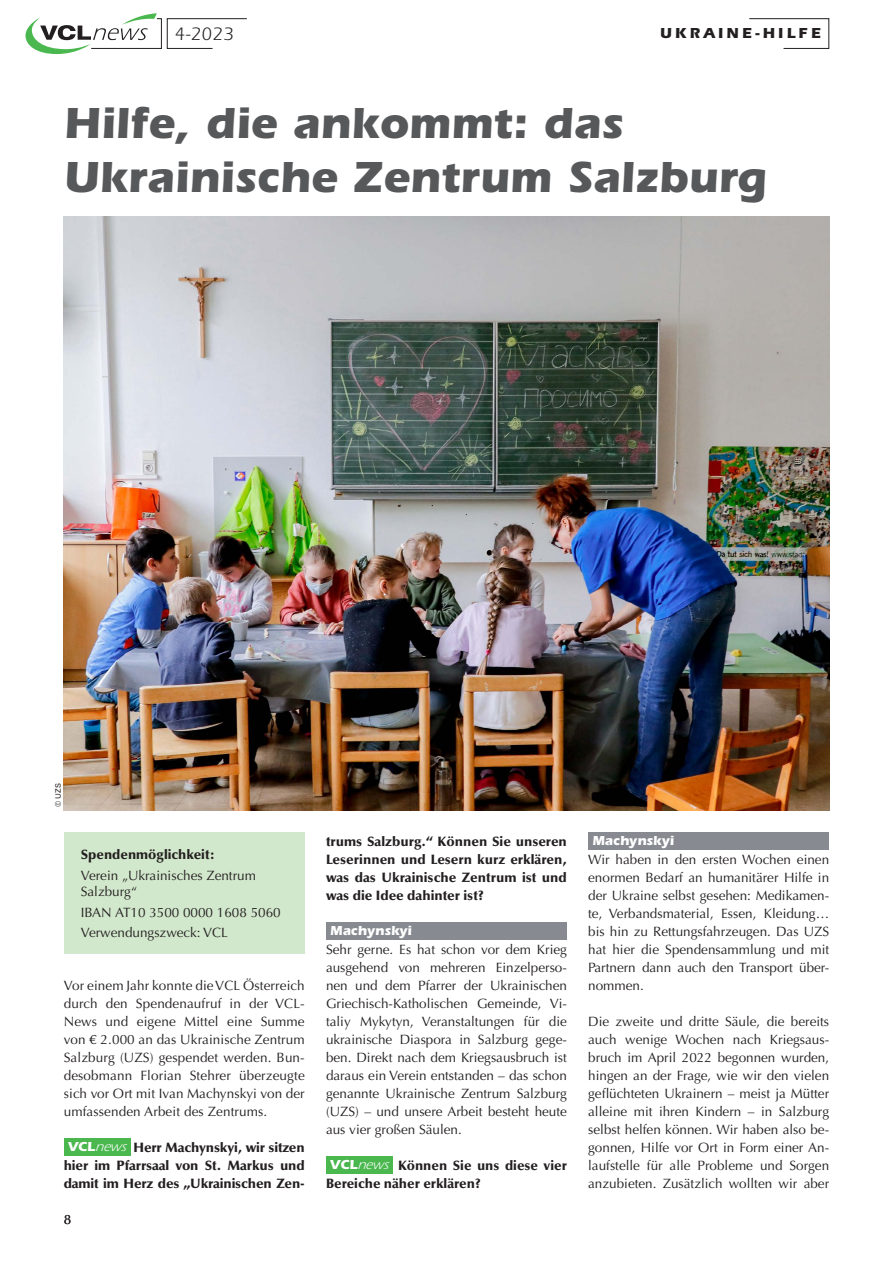
<style>
.page{position:relative;width:893px;height:1263px;background:#fff}
.page>*{position:absolute;margin:0;border:0;box-sizing:border-box;transform-origin:0 0}
.Headline{font:700 45px "ITC Eras Std";color:#57585a}
.t1{font:18.6px "ITC Eras Std";color:#231f20}
.t2{font:700 15px "ITC Eras Std";color:#231f20}
.t3{font:13.5px/18px "Optima LT Std";color:#231f20;text-align:justify}
.t4{font:900 13.5px/18px "Optima LT Std";color:#231f20}
.t5{font:700 13.5px "ITC Eras Std";color:#fff}
.t6{font:7.5px "Univers LT Std";color:#231f20}
.s1{font-family:"ITC Eras Std";font-weight:700;color:#fff}
.s2{font-family:"ITC Eras Std";font-weight:400;font-style:italic;color:#fff}
</style>
<div class="page">
<svg style="left:749px;top:18px;width:81px;height:31px"></svg>
<svg style="left:26px;top:13px;width:221px;height:41px"></svg>
<div style="left:64px;top:1138px;width:66px;height:17px;background:#4ab84f"></div>
<div style="left:326px;top:922px;width:241px;height:17px;background:#878b91"></div>
<div style="left:326px;top:1156px;width:66px;height:17px;background:#4ab84f"></div>
<div style="left:588px;top:832px;width:241px;height:17px;background:#878b91"></div>
<img style="left:64px;top:216px;width:765px;height:594px">
<div style="left:64px;top:832px;width:241px;height:122px;background:#d2e8cc"></div>
<p class="t1" style="left:175px;top:23px;width:60px">4-2023</p>
<p class="t2" style="left:660px;top:24px;width:163px">UKRAINE-HILFE</p>
<p class="Headline" style="left:64px;top:97px;width:561px">Hilfe, die ankommt: das</p>
<p class="Headline" style="left:64px;top:151px;width:704px">Ukrainische Zentrum Salzburg</p>
<p class="t6" style="left:54px;top:807px;width:25px;rotate:-90deg">© UZS</p>
<p class="t4" style="left:81px;top:846px;width:136px">Spendenmöglichkeit:</p>
<p class="t3" style="left:81px;top:867px;width:177px;line-height:16.2px">Verein „Ukrainisches Zentrum<br>Salzburg“</p>
<p class="t3" style="left:81px;top:903px;width:201px">IBAN AT10 3500 0000 1608 5060</p>
<p class="t3" style="left:81px;top:924px;width:149px">Verwendungszweck: VCL</p>
<p class="t3" style="left:64px;top:977px;width:242px">Vor einem Jahr konnte die VCL Österreich durch den Spendenaufruf in der VCL-News und eigene Mittel eine Summe von € 2.000 an das Ukrainische Zentrum Salzburg (UZS) gespendet werden. Bun&shy;desobmann Florian Stehrer überzeugte sich vor Ort mit Ivan Machynskyi von der umfassenden Arbeit des Zentrums.</p>
<p class="t4" style="left:68px;top:1139px;width:238px"><span class="s1">VCL</span><span class="s2">news</span> Herr Machynskyi, wir sitzen</p>
<p class="t4" style="left:64px;top:1157px;width:242px">hier im Pfarrsaal von St. Markus und damit im Herz des „Ukrainischen Zen-</p>
<p class="t3" style="left:64px;top:1211px;width:9px">8</p>
<p class="t4" style="left:326px;top:833px;width:242px;text-align:justify">trums Salzburg.“ Können Sie unseren Leserinnen und Lesern kurz erklären, was das Ukrainische Zentrum ist und was die Idee dahinter ist?</p>
<p class="t5" style="left:330px;top:923px;width:83px">Machynskyi</p>
<p class="t3" style="left:326px;top:941px;width:242px">Sehr gerne. Es hat schon vor dem Krieg ausgehend von mehreren Einzelperso&shy;nen und dem Pfarrer der Ukrainischen Griechisch-Katholischen Gemeinde, Vi&shy;taliy Mykytyn, Veranstaltungen für die ukrainische Diaspora in Salzburg gege&shy;ben. Direkt nach dem Kriegsausbruch ist daraus ein Verein entstanden – das schon genannte Ukrainische Zentrum Salzburg (UZS) – und unsere Arbeit besteht heute aus vier großen Säulen.</p>
<p class="t4" style="left:330px;top:1157px;width:238px"><span class="s1">VCL</span><span class="s2">news</span> Können Sie uns diese vier</p>
<p class="t4" style="left:326px;top:1175px;width:156px">Bereiche näher erklären?</p>
<p class="t5" style="left:592px;top:833px;width:83px">Machynskyi</p>
<p class="t3" style="left:588px;top:851px;width:242px">Wir haben in den ersten Wochen einen enormen Bedarf an humanitärer Hilfe in der Ukraine selbst gesehen: Medikamen&shy;te, Verbandsmaterial, Essen, Kleidung… bis hin zu Rettungsfahrzeugen. Das UZS hat hier die Spendensammlung und mit Partnern dann auch den Transport über&shy;nommen.</p>
<p class="t3" style="left:588px;top:1013px;width:242px">Die zweite und dritte Säule, die bereits auch wenige Wochen nach Kriegsaus&shy;bruch im April 2022 begonnen wurden, hingen an der Frage, wie wir den vielen geflüchteten Ukrainern – meist ja Mütter alleine mit ihren Kindern – in Salzburg selbst helfen können. Wir haben also be&shy;gonnen, Hilfe vor Ort in Form einer An&shy;laufstelle für alle Probleme und Sorgen anzubieten. Zusätzlich wollten wir aber</p>
</div>
